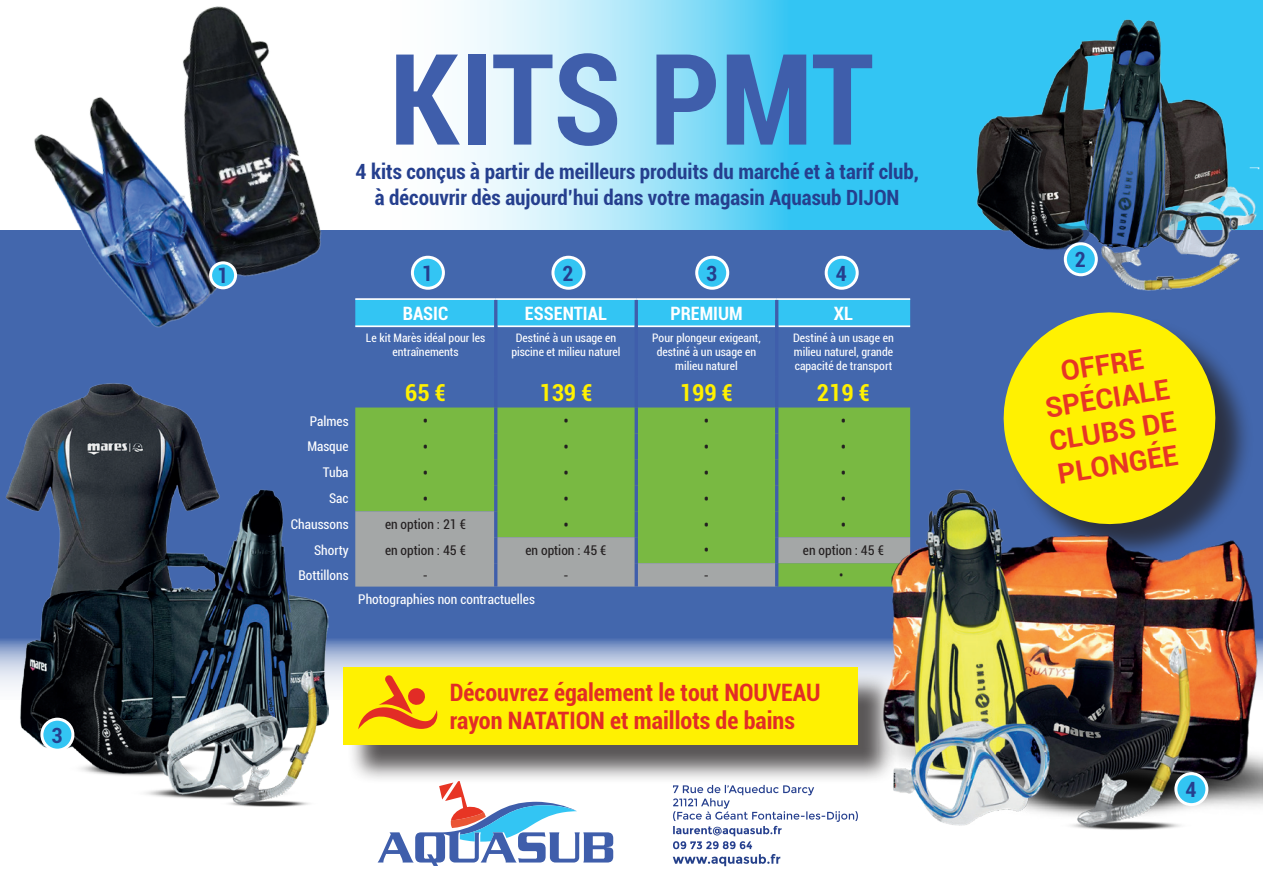
<style>
.page{position:relative;width:1263px;height:893px;background:#fff}
.page>*{position:absolute;margin:0;border:0;box-sizing:border-box;transform-origin:0 0}
.t1{font:700 condensed 126.6px "Roboto";letter-spacing:-.01em;color:#3f5eab}
.t2{font:700 27.9px/33.5px "Roboto";color:#e73525;text-align:center}
.t3{font:700 condensed 24px/28.8px "Roboto";color:#e22c26}
.t4{font:700 condensed 23.4px "Roboto";color:#fff101}
.t5{font:700 condensed 21px/25.2px "Roboto";color:#253f8e;text-align:center}
.t6{font:700 condensed 18.45px "Roboto";color:#fff}
.t7{font:condensed 16.8px "Roboto";color:#231f20}
.t8{font:condensed 13.35px "Roboto";color:#fff}
.t9{font:condensed 13.35px "Roboto";color:#231f20}
.t10{font:condensed 11.7px/14.1px "Roboto";color:#fff;text-align:center}
.s1{color:#79b942}
</style>
<div class="page">
<svg style="left:461px;top:0;width:802px;height:230px;background:#7bd9f6"></svg>
<div style="left:0;top:230px;width:1263px;height:470px;background:#4367ad"></div>
<svg style="left:0;top:639px;width:878px;height:61px;background:#a3b4cf"></svg>
<div style="left:347px;top:672px;width:550px;height:112px;background:#231f20;opacity:.75"></div>
<div style="left:343px;top:668px;width:515px;height:77px;background:#fff101"></div>
<svg style="left:378px;top:781px;width:235px;height:84px"></svg>
<svg style="left:673px;top:785px;width:185px;height:81px"></svg>
<div style="left:1008px;top:317px;width:246px;height:245px;background:#231f20;opacity:.75"></div>
<svg style="left:1003px;top:312px;width:220px;height:173px;background:#d9d41d"></svg>
<img style="left:973px;top:15px;width:290px;height:276px">
<div style="left:1065px;top:244px;width:31px;height:31px;background:#33c5f3;border-radius:50%"></div>
<div style="left:1064px;top:242px;width:34px;height:34px;border:3px solid #fff;border-radius:50%"></div>
<div style="left:355px;top:300px;width:555px;height:25px;background:#33c5f3"></div>
<div style="left:355px;top:407px;width:555px;height:104px;background:#79b942"></div>
<svg style="left:355px;top:511px;width:523px;height:76px;background:#91ad7e"></svg>
<hr style="left:355px;top:298px;width:141px;height:2px;background:#fff">
<hr style="left:496px;top:298px;width:140px;height:2px;background:#fff">
<hr style="left:636px;top:298px;width:141px;height:2px;background:#fff">
<hr style="left:777px;top:298px;width:133px;height:2px;background:#fff">
<hr style="left:355px;top:325px;width:139px;height:2px;background:#fff">
<hr style="left:497px;top:325px;width:138px;height:2px;background:#fff">
<hr style="left:638px;top:325px;width:137px;height:2px;background:#fff">
<hr style="left:778px;top:325px;width:132px;height:2px;background:#fff">
<hr style="left:494px;top:300px;width:3px;height:26px;background:#3f5eab">
<hr style="left:635px;top:300px;width:3px;height:26px;background:#3f5eab">
<hr style="left:775px;top:300px;width:3px;height:26px;background:#3f5eab">
<hr style="left:494px;top:326px;width:3px;height:51px;background:#3f5eab">
<hr style="left:635px;top:326px;width:3px;height:51px;background:#3f5eab">
<hr style="left:775px;top:326px;width:3px;height:51px;background:#3f5eab">
<hr style="left:494px;top:377px;width:3px;height:30px;background:#3f5eab">
<hr style="left:635px;top:377px;width:3px;height:30px;background:#3f5eab">
<hr style="left:775px;top:377px;width:3px;height:30px;background:#3f5eab">
<hr style="left:494px;top:407px;width:3px;height:26px;background:#3f5eab">
<hr style="left:635px;top:407px;width:3px;height:26px;background:#3f5eab">
<hr style="left:775px;top:407px;width:3px;height:26px;background:#3f5eab">
<hr style="left:494px;top:433px;width:3px;height:26px;background:#3f5eab">
<hr style="left:635px;top:433px;width:3px;height:26px;background:#3f5eab">
<hr style="left:775px;top:433px;width:3px;height:26px;background:#3f5eab">
<hr style="left:494px;top:459px;width:3px;height:26px;background:#3f5eab">
<hr style="left:635px;top:459px;width:3px;height:26px;background:#3f5eab">
<hr style="left:775px;top:459px;width:3px;height:26px;background:#3f5eab">
<hr style="left:494px;top:485px;width:3px;height:26px;background:#3f5eab">
<hr style="left:635px;top:485px;width:3px;height:26px;background:#3f5eab">
<hr style="left:775px;top:485px;width:3px;height:26px;background:#3f5eab">
<hr style="left:494px;top:511px;width:3px;height:26px;background:#3f5eab">
<hr style="left:635px;top:511px;width:3px;height:26px;background:#3f5eab">
<hr style="left:775px;top:511px;width:3px;height:26px;background:#3f5eab">
<hr style="left:494px;top:537px;width:3px;height:26px;background:#3f5eab">
<hr style="left:635px;top:537px;width:3px;height:26px;background:#3f5eab">
<hr style="left:775px;top:537px;width:3px;height:26px;background:#3f5eab">
<hr style="left:494px;top:563px;width:3px;height:24px;background:#3f5eab">
<hr style="left:635px;top:563px;width:3px;height:24px;background:#3f5eab">
<hr style="left:775px;top:563px;width:3px;height:24px;background:#3f5eab">
<div style="left:412px;top:257px;width:31px;height:31px;background:#33c5f3;border-radius:50%"></div>
<div style="left:411px;top:256px;width:34px;height:34px;border:3px solid #fff;border-radius:50%"></div>
<div style="left:553px;top:257px;width:31px;height:31px;background:#33c5f3;border-radius:50%"></div>
<div style="left:551px;top:256px;width:34px;height:34px;border:3px solid #fff;border-radius:50%"></div>
<div style="left:697px;top:257px;width:31px;height:31px;background:#33c5f3;border-radius:50%"></div>
<div style="left:695px;top:256px;width:34px;height:34px;border:3px solid #fff;border-radius:50%"></div>
<div style="left:826px;top:257px;width:31px;height:31px;background:#33c5f3;border-radius:50%"></div>
<div style="left:825px;top:256px;width:34px;height:34px;border:3px solid #fff;border-radius:50%"></div>
<img style="left:1px;top:383px;width:328px;height:424px">
<div style="left:42px;top:719px;width:31px;height:31px;background:#33c5f3;border-radius:50%"></div>
<div style="left:40px;top:718px;width:34px;height:34px;border:3px solid #fff;border-radius:50%"></div>
<img style="left:34px;top:6px;width:288px;height:322px">
<div style="left:211px;top:263px;width:25px;height:25px;background:#33c5f3;border-radius:50%"></div>
<div style="left:209px;top:261px;width:28px;height:28px;border:3px solid #fff;border-radius:50%"></div>
<img style="left:878px;top:485px;width:385px;height:345px">
<div style="left:1176px;top:774px;width:31px;height:31px;background:#33c5f3;border-radius:50%"></div>
<div style="left:1174px;top:772px;width:34px;height:34px;border:3px solid #fff;border-radius:50%"></div>
<svg style="left:358px;top:675px;width:80px;height:54px"></svg>
<h3 class="t5" style="left:51px;top:722px;width:13px">3</h3>
<h3 class="t5" style="left:217px;top:262px;width:13px">1</h3>
<h1 class="t1" style="left:389px;top:11px;width:486px">KITS PMT</h1>
<h3 class="t5" style="left:355px;top:159px;width:565px">4 kits conçus à partir de meilleurs produits du marché et à tarif club, à découvrir dès aujourd’hui dans votre magasin Aquasub DIJON</h3>
<h3 class="t5" style="left:422px;top:260px;width:13px">1</h3>
<h3 class="t5" style="left:562px;top:260px;width:13px">2</h3>
<h3 class="t5" style="left:706px;top:260px;width:13px">3</h3>
<h3 class="t5" style="left:836px;top:260px;width:13px">4</h3>
<h3 class="t6" style="left:403px;top:300px;width:47px">BASIC</h3>
<h3 class="t6" style="left:525px;top:300px;width:84px">ESSENTIAL</h3>
<h3 class="t6" style="left:670px;top:300px;width:74px">PREMIUM</h3>
<h3 class="t6" style="left:834px;top:300px;width:21px">XL</h3>
<p class="t10" style="left:366px;top:330px;width:121px">Le kit Marès idéal pour les entraînements</p>
<p class="t10" style="left:511px;top:330px;width:111px">Destiné à un usage en piscine et milieu naturel</p>
<p class="t10" style="left:652px;top:330px;width:110px">Pour plongeur exigeant, destiné à un usage en milieu naturel</p>
<p class="t10" style="left:793px;top:330px;width:102px;text-align:justify">Destiné à un usage en milieu naturel, grande capacité de transport</p>
<h3 class="t4" style="left:405px;top:376px;width:42px">65 €</h3>
<h3 class="t4" style="left:539px;top:376px;width:55px">139 €</h3>
<h3 class="t4" style="left:680px;top:376px;width:55px">199 €</h3>
<h3 class="t4" style="left:817px;top:376px;width:55px">219 €</h3>
<p class="t8" style="left:310px;top:411px;width:40px">Palmes</p>
<h3 class="t7" style="left:423px;top:409px;width:7px">•</h3>
<h3 class="t7" style="left:563px;top:409px;width:7px">•</h3>
<h3 class="t7" style="left:704px;top:409px;width:7px">•</h3>
<h3 class="t7" style="left:841px;top:409px;width:7px">•</h3>
<p class="t8" style="left:307px;top:437px;width:43px">Masque</p>
<h3 class="t7" style="left:423px;top:435px;width:7px">•</h3>
<h3 class="t7" style="left:563px;top:435px;width:7px">•</h3>
<h3 class="t7" style="left:704px;top:435px;width:7px">•</h3>
<h3 class="t7" style="left:841px;top:435px;width:7px">•</h3>
<p class="t8" style="left:323px;top:463px;width:27px">Tuba</p>
<h3 class="t7" style="left:423px;top:461px;width:7px">•</h3>
<h3 class="t7" style="left:563px;top:461px;width:7px">•</h3>
<h3 class="t7" style="left:704px;top:461px;width:7px">•</h3>
<h3 class="t7" style="left:841px;top:461px;width:7px">•</h3>
<p class="t8" style="left:329px;top:489px;width:21px">Sac</p>
<h3 class="t7" style="left:423px;top:487px;width:7px">•</h3>
<h3 class="t7" style="left:563px;top:487px;width:7px">•</h3>
<h3 class="t7" style="left:704px;top:487px;width:7px">•</h3>
<h3 class="t7" style="left:841px;top:487px;width:7px">•</h3>
<p class="t8" style="left:291px;top:515px;width:59px">Chaussons</p>
<p class="t9" style="left:385px;top:515px;width:83px">en option : 21 €</p>
<h3 class="t7" style="left:563px;top:513px;width:7px">•</h3>
<h3 class="t7" style="left:704px;top:513px;width:7px">•</h3>
<h3 class="t7" style="left:841px;top:513px;width:7px">•</h3>
<p class="t8" style="left:314px;top:541px;width:36px">Shorty</p>
<p class="t9" style="left:385px;top:541px;width:83px">en option : 45 €</p>
<p class="t9" style="left:525px;top:541px;width:83px">en option : 45 €</p>
<h3 class="t7" style="left:704px;top:539px;width:7px">•</h3>
<p class="t9" style="left:803px;top:541px;width:83px">en option : 45 €</p>
<p class="t8" style="left:298px;top:566px;width:52px">Bottillons</p>
<p class="t9" style="left:423px;top:566px;width:7px">-</p>
<p class="t9" style="left:563px;top:566px;width:7px">-</p>
<p class="t9" style="left:704px;top:566px;width:7px">-</p>
<p class="t9" style="left:839px;top:566px;width:10px">•<span class="s1">•</span></p>
<p class="t8" style="left:358px;top:590px;width:178px">Photographies non contractuelles</p>
<h3 class="t3" style="left:450px;top:677px;width:372px">Découvrez également le tout NOUVEAU rayon NATATION et maillots de bains</h3>
<h3 class="t5" style="left:1075px;top:246px;width:13px">2</h3>
<h2 class="t2" style="left:1036px;top:357px;width:129px;rotate:-9deg">OFFRE<br>SPÉCIALE<br>CLUBS DE<br>PLONGÉE</h2>
<h3 class="t5" style="left:1185px;top:776px;width:13px">4</h3>
</div>
